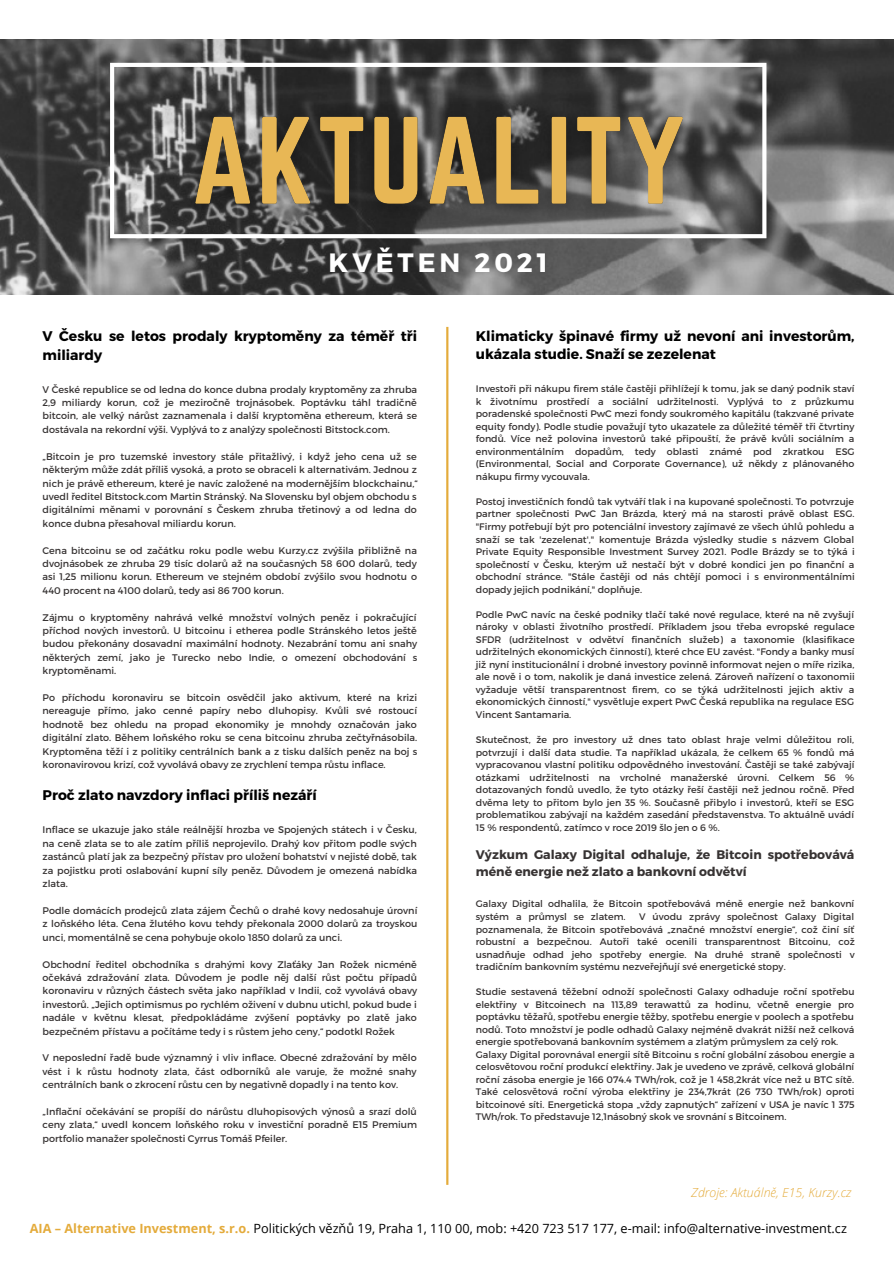
<style>
.page{position:relative;width:894px;height:1264px;background:#fff}
.page>*{position:absolute;margin:0;border:0;box-sizing:border-box;transform-origin:0 0}
.t1{font:700 26.55px "Montserrat";letter-spacing:.15em;color:#fff}
.t2{font:700 13.95px/18.9px "Montserrat";color:#000}
.t3{font:12.75px "Open Sans";color:#000}
.t4{font:700 12.45px/17.2px "Montserrat";color:#373333}
.t5{font:italic 300 12.45px "Open Sans";color:#e4ab3b}
.t6{font:9.6px/13.4px "Montserrat";color:#373333;text-align:justify}
.t7{font:9.45px/12.5px "Montserrat";color:#373333;text-align:justify}
.s1{font-weight:700;color:#e4ab3b}
</style>
<div class="page">
<img style="left:0;top:39px;width:893px;height:256px">
<svg style="left:110px;top:63px;width:656px;height:175px"></svg>
<svg style="left:446px;top:327px;width:2px;height:857px;background:#e7b552"></svg>
<img style="left:165px;top:73px;width:548px;height:183px">
<p class="t1" style="left:328px;top:245px;width:220px">KVĚTEN 2021</p>
<p class="t2" style="left:43px;top:325px;width:376px">V Česku se letos prodaly kryptoměny za téměř tři miliardy</p>
<p class="t6" style="left:43px;top:382px;width:376px">V České republice se od ledna do konce dubna prodaly kryptoměny za zhruba 2,9 miliardy korun, což je meziročně trojnásobek. Poptávku táhl tradičně bitcoin, ale velký nárůst zaznamenala i další kryptoměna ethereum, která se dostávala na rekordní výši. Vyplývá to z analýzy společnosti Bitstock.com.</p>
<p class="t6" style="left:43px;top:449px;width:376px">„Bitcoin je pro tuzemské investory stále přitažlivý, i když jeho cena už se některým může zdát příliš vysoká, a proto se obraceli k alternativám. Jednou z nich je právě ethereum, které je navíc založené na modernějším blockchainu,“ uvedl ředitel Bitstock.com Martin Stránský. Na Slovensku byl objem obchodu s digitálními měnami v porovnání s Českem zhruba třetinový a od ledna do konce dubna přesahoval miliardu korun.</p>
<p class="t6" style="left:43px;top:543px;width:376px">Cena bitcoinu se od začátku roku podle webu Kurzy.cz zvýšila přibližně na dvojnásobek ze zhruba 29 tisíc dolarů až na současných 58 600 dolarů, tedy asi 1,25 milionu korun. Ethereum ve stejném období zvýšilo svou hodnotu o 440 procent na 4100 dolarů, tedy asi 86 700 korun.</p>
<p class="t6" style="left:43px;top:610px;width:376px">Zájmu o kryptoměny nahrává velké množství volných peněz i pokračující příchod nových investorů. U bitcoinu i etherea podle Stránského letos ještě budou překonány dosavadní maximální hodnoty. Nezabrání tomu ani snahy některých zemí, jako je Turecko nebo Indie, o omezení obchodování s kryptoměnami.</p>
<p class="t6" style="left:43px;top:690px;width:376px">Po příchodu koronaviru se bitcoin osvědčil jako aktivum, které na krizi nereaguje přímo, jako cenné papíry nebo dluhopisy. Kvůli své rostoucí hodnotě bez ohledu na propad ekonomiky je mnohdy označován jako digitální zlato. Během loňského roku se cena bitcoinu zhruba zečtyřnásobila.<br>Kryptoměna těží i z politiky centrálních bank a z tisku dalších peněz na boj s koronavirovou krizí, což vyvolává obavy ze zrychlení tempa růstu inflace.</p>
<p class="t2" style="left:43px;top:784px;width:275px">Proč zlato navzdory inflaci příliš nezáří</p>
<p class="t6" style="left:43px;top:822px;width:376px">Inflace se ukazuje jako stále reálnější hrozba ve Spojených státech i v Česku, na ceně zlata se to ale zatím příliš neprojevilo. Drahý kov přitom podle svých zastánců platí jak za bezpečný přístav pro uložení bohatství v nejisté době, tak za pojistku proti oslabování kupní síly peněz. Důvodem je omezená nabídka zlata.</p>
<p class="t6" style="left:43px;top:903px;width:376px">Podle domácích prodejců zlata zájem Čechů o drahé kovy nedosahuje úrovní z loňského léta. Cena žlutého kovu tehdy překonala 2000 dolarů za troyskou unci, momentálně se cena pohybuje okolo 1850 dolarů za unci.</p>
<p class="t6" style="left:43px;top:956px;width:376px">Obchodní ředitel obchodníka s drahými kovy Zlaťáky Jan Rožek nicméně očekává zdražování zlata. Důvodem je podle něj další růst počtu případů koronaviru v různých částech světa jako například v Indii, což vyvolává obavy investorů. „Jejich optimismus po rychlém oživení v dubnu utichl, pokud bude i nadále v květnu klesat, předpokládáme zvýšení poptávky po zlatě jako bezpečném přístavu a počítáme tedy i s růstem jeho ceny,“ podotkl Rožek</p>
<p class="t6" style="left:43px;top:1050px;width:375px">V neposlední řadě bude významný i vliv inflace. Obecné zdražování by mělo vést i k růstu hodnoty zlata, část odborníků ale varuje, že možné snahy centrálních bank o zkrocení růstu cen by negativně dopadly i na tento kov.</p>
<p class="t6" style="left:43px;top:1104px;width:376px">„Inflační očekávání se propíší do nárůstu dluhopisových výnosů a srazí dolů ceny zlata,“ uvedl koncem loňského roku v investiční poradně E15 Premium portfolio manažer společnosti Cyrrus Tomáš Pfeiler.</p>
<p class="t2" style="left:475px;top:325px;width:380px">Klimaticky špinavé firmy už nevoní ani investorům, ukázala studie. Snaží se zezelenat</p>
<p class="t7" style="left:475px;top:382px;width:380px">Investoři při nákupu firem stále častěji přihlížejí k tomu, jak se daný podnik staví k životnímu prostředí a sociální udržitelnosti. Vyplývá to z průzkumu poradenské společnosti PwC mezi fondy soukromého kapitálu (takzvané private equity fondy). Podle studie považují tyto ukazatele za důležité téměř tři čtvrtiny fondů. Více než polovina investorů také připouští, že právě kvůli sociálním a environmentálním dopadům, tedy oblasti známé pod zkratkou ESG (Environmental, Social and Corporate Governance), už někdy z plánovaného nákupu firmy vycouvala.</p>
<p class="t7" style="left:475px;top:495px;width:380px">Postoj investičních fondů tak vytváří tlak i na kupované společnosti. To potvrzuje partner společnosti PwC Jan Brázda, který má na starosti právě oblast ESG. "Firmy potřebují být pro potenciální investory zajímavé ze všech úhlů pohledu a snaží se tak 'zezelenat'," komentuje Brázda výsledky studie s názvem Global Private Equity Responsible Investment Survey 2021. Podle Brázdy se to týká i společností v Česku, kterým už nestačí být v dobré kondici jen po finanční a obchodní stránce. "Stále častěji od nás chtějí pomoci i s environmentálními dopady jejich podnikání," doplňuje.</p>
<p class="t7" style="left:475px;top:607px;width:380px">Podle PwC navíc na české podniky tlačí také nové regulace, které na ně zvyšují nároky v oblasti životního prostředí. Příkladem jsou třeba evropské regulace SFDR (udržitelnost v odvětví finančních služeb) a taxonomie (klasifikace udržitelných ekonomických činností), které chce EU zavést. "Fondy a banky musí již nyní institucionální i drobné investory povinně informovat nejen o míře rizika, ale nově i o tom, nakolik je daná investice zelená. Zároveň nařízení o taxonomii vyžaduje větší transparentnost firem, co se týká udržitelnosti jejich aktiv a ekonomických činností," vysvětluje expert PwC Česká republika na regulace ESG Vincent Santamaria.</p>
<p class="t7" style="left:475px;top:733px;width:380px">Skutečnost, že pro investory už dnes tato oblast hraje velmi důležitou roli, potvrzují i další data studie. Ta například ukázala, že celkem 65 % fondů má vypracovanou vlastní politiku odpovědného investování. Častěji se také zabývají otázkami udržitelnosti na vrcholné manažerské úrovni. Celkem 56 % dotazovaných fondů uvedlo, že tyto otázky řeší častěji než jednou ročně. Před dvěma lety to přitom bylo jen 35 %. Současně přibylo i investorů, kteří se ESG problematikou zabývají na každém zasedání představenstva. To aktuálně uvádí 15 % respondentů, zatímco v roce 2019 šlo jen o 6 %.</p>
<p class="t4" style="left:475px;top:845px;width:380px">Výzkum Galaxy Digital odhaluje, že Bitcoin spotřebovává méně energie než zlato a bankovní odvětví</p>
<p class="t7" style="left:475px;top:897px;width:380px">Galaxy Digital odhalila, že Bitcoin spotřebovává méně energie než bankovní systém a průmysl se zlatem.</p>
<p class="t7" style="left:475px;top:909px;width:380px;text-indent:163px">V úvodu zprávy společnost Galaxy Digital poznamenala, že Bitcoin spotřebovává „značné množství energie“, což činí síť robustní a bezpečnou. Autoři také ocenili transparentnost Bitcoinu, což usnadňuje odhad jeho spotřeby energie. Na druhé straně společnosti v tradičním bankovním systému nezveřejňují své energetické stopy.</p>
<p class="t7" style="left:475px;top:985px;width:380px">Studie sestavená těžební odnoží společnosti Galaxy odhaduje roční spotřebu elektřiny v Bitcoinech na 113,89 terawattů za hodinu, včetně energie pro poptávku těžařů, spotřebu energie těžby, spotřebu energie v poolech a spotřebu nodů. Toto množství je podle odhadů Galaxy nejméně dvakrát nižší než celková energie spotřebovaná bankovním systémem a zlatým průmyslem za celý rok.</p>
<p class="t7" style="left:475px;top:1047px;width:380px">Galaxy Digital porovnával energii sítě Bitcoinu s roční globální zásobou energie a celosvětovou roční produkcí elektřiny. Jak je uvedeno ve zprávě, celková globální roční zásoba energie je 166 074.4 TWh/rok, což je 1 458,2krát více než u BTC sítě.<br>Také celosvětová roční výroba elektřiny je 234,7krát (26 730 TWh/rok) oproti bitcoinové síti. Energetická stopa „vždy zapnutých“ zařízení v USA je navíc 1 375<br>TWh/rok. To představuje 12,1násobný skok ve srovnání s Bitcoinem.</p>
<p class="t5" style="left:691px;top:1183px;width:162px">Zdroje: Aktuálně, E15, Kurzy.cz</p>
<p class="t3" style="left:30px;top:1219px;width:818px"><span class="s1">AIA – Alternative Investment, s.r.o.</span> Politických vězňů 19, Praha 1, 110 00, mob: +420 723 517 177, e-mail: info@alternative-investment.cz</p>
</div>
